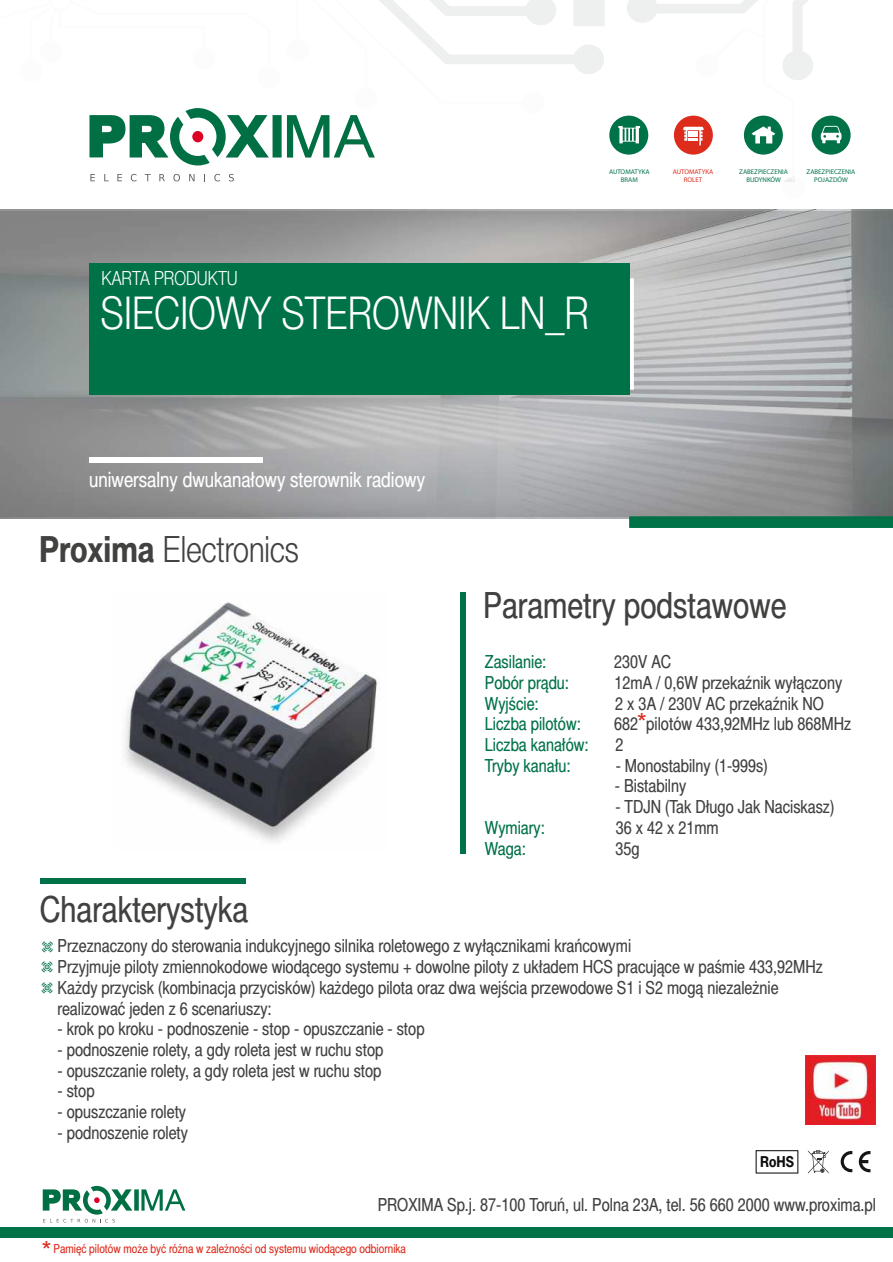
<style>
.page{position:relative;width:893px;height:1262px;background:#fff}
.page>*{position:absolute;margin:0;border:0;box-sizing:border-box;transform-origin:0 0}
.t1{font:45px "Switzer Cnd EFN Light";color:#fff}
.t2{font:36px "Switzer Cnd EFN";color:#414140}
.t3{font:36px "Switzer Cnd EFN Light";color:#414140}
.t4{font:24.75px "Arial";color:#dd2b1c}
.t5{font:21px "Switzer Cnd EFN";color:#fff}
.t6{font:19.35px "Switzer Cnd EFN Light";color:#fff}
.t7{font:18px "Switzer Cnd EFN";color:#414140}
.t8{font:18px "Switzer Cnd EFN";color:#007248}
.t9{font:700 15.15px "Switzer Cnd EFN";color:#0c0d0c}
.t10{font:12.3px "Switzer Cnd EFN";color:#dd2b1c}
.t11{font:6.75px/8.2px "Myriad Pro";color:#007248;text-align:center}
.t12{font:6.75px "Myriad Pro";color:#dd2b1c}
.s1{font-family:"Switzer Cnd EFN";font-weight:700}
.s2{font-family:"Dingbests";color:#007248}
.s3{font-family:"Arial";font-size:24.75px}
</style>
<div class="page">
<svg style="left:0;top:211px;width:893px;height:305px;background:#a1a2a3"></svg>
<img style="left:805px;top:1055px;width:70px;height:69px">
<svg style="left:544px;top:0;width:60px;height:74px"></svg>
<svg style="left:379px;top:0;width:165px;height:64px"></svg>
<div style="left:0;top:1227px;width:893px;height:11px;background:#007248"></div>
<svg style="left:90px;top:174px;width:5px;height:7px"></svg>
<svg style="left:104px;top:174px;width:5px;height:7px"></svg>
<svg style="left:117px;top:174px;width:5px;height:7px"></svg>
<svg style="left:131px;top:174px;width:5px;height:7px"></svg>
<svg style="left:145px;top:174px;width:6px;height:7px"></svg>
<svg style="left:159px;top:174px;width:6px;height:7px"></svg>
<svg style="left:173px;top:174px;width:7px;height:7px"></svg>
<svg style="left:189px;top:174px;width:5px;height:7px"></svg>
<svg style="left:214px;top:174px;width:6px;height:7px"></svg>
<svg style="left:229px;top:174px;width:5px;height:7px"></svg>
<svg style="left:89px;top:108px;width:286px;height:57px"></svg>
<div style="left:192px;top:131px;width:11px;height:11px;background:#de0024;border-radius:50%"></div>
<div style="left:811px;top:116px;width:39px;height:39px;background:#007248;border-radius:50%"></div>
<svg style="left:820px;top:126px;width:21px;height:17px"></svg>
<div style="left:609px;top:116px;width:39px;height:39px;background:#007248;border-radius:50%"></div>
<svg style="left:618px;top:0;width:195px;height:182px"></svg>
<div style="left:460px;top:592px;width:5px;height:262px;background:#007248"></div>
<svg style="left:43px;top:1185px;width:142px;height:37px"></svg>
<div style="left:40px;top:878px;width:206px;height:6px;background:#007248"></div>
<div style="left:629px;top:516px;width:264px;height:12px;background:#007248"></div>
<div style="left:89px;top:263px;width:540px;height:132px;background:#007248"></div>
<div style="left:89px;top:457px;width:173px;height:6px;background:#fff"></div>
<img style="left:125px;top:602px;width:252px;height:240px">
<svg style="left:807px;top:1150px;width:21px;height:23px"></svg>
<svg style="left:858px;top:1151px;width:12px;height:21px"></svg>
<svg style="left:840px;top:1151px;width:12px;height:21px"></svg>
<svg style="left:755px;top:1150px;width:43px;height:23px"></svg>
<p class="t11" style="left:609px;top:168px;width:42px">AUTOMATYKA<br>BRAM</p>
<p class="t12" style="left:672px;top:169px;width:42px">AUTOMATYKA</p>
<p class="t12" style="left:683px;top:177px;width:20px">ROLET</p>
<p class="t11" style="left:739px;top:168px;width:50px">ZABEZPIECZENIA<br>BUDYNKÓW</p>
<p class="t11" style="left:806px;top:168px;width:50px">ZABEZPIECZENIA<br>POJAZDÓW</p>
<p class="t6" style="left:101px;top:271px;width:138px">KARTA PRODUKTU</p>
<h1 class="t1" style="left:100px;top:296px;width:490px">SIECIOWY STEROWNIK LN_R</h1>
<p class="t5" style="left:89px;top:472px;width:337px">uniwersalny dwukanałowy sterownik radiowy</p>
<h2 class="t3" style="left:39px;top:536px;width:261px"><span class="s1">Proxima</span> Electronics</h2>
<h2 class="t2" style="left:483px;top:592px;width:305px">Parametry podstawowe</h2>
<h2 class="t2" style="left:40px;top:895px;width:210px">Charakterystyka</h2>
<p class="t8" style="left:485px;top:655px;width:63px">Zasilanie:</p>
<p class="t7" style="left:614px;top:655px;width:59px">230V AC</p>
<p class="t8" style="left:485px;top:676px;width:85px">Pobór prądu:</p>
<p class="t7" style="left:614px;top:676px;width:229px">12mA / 0,6W przekaźnik wyłączony</p>
<p class="t8" style="left:485px;top:696px;width:55px">Wyjście:</p>
<p class="t7" style="left:615px;top:696px;width:210px">2 x 3A / 230V AC przekaźnik NO</p>
<p class="t8" style="left:485px;top:717px;width:97px">Liczba pilotów:</p>
<p class="t7" style="left:614px;top:717px;width:238px">682 pilotów 433,92MHz lub 868MHz</p>
<p class="t8" style="left:485px;top:738px;width:105px">Liczba kanałów:</p>
<p class="t7" style="left:615px;top:738px;width:10px">2</p>
<p class="t8" style="left:485px;top:758px;width:87px">Tryby kanału:</p>
<p class="t7" style="left:615px;top:758px;width:153px">- Monostabilny (1-999s)</p>
<p class="t7" style="left:615px;top:779px;width:73px">- Bistabilny</p>
<p class="t7" style="left:615px;top:800px;width:220px">- TDJN (Tak Długo Jak Naciskasz)</p>
<p class="t8" style="left:485px;top:821px;width:61px">Wymiary:</p>
<p class="t7" style="left:615px;top:821px;width:104px">36 x 42 x 21mm</p>
<p class="t8" style="left:485px;top:841px;width:42px">Waga:</p>
<p class="t7" style="left:615px;top:841px;width:26px">35g</p>
<h3 class="t4" style="left:637px;top:713px;width:11px">*</h3>
<p class="t7" style="left:40px;top:939px;width:593px"><span class="s2">t</span>Przeznaczony do sterowania indukcyjnego silnika roletowego z wyłącznikami krańcowymi</p>
<p class="t7" style="left:40px;top:960px;width:784px"><span class="s2">t</span>Przyjmuje piloty zmiennokodowe wiodącego systemu + dowolne piloty z układem HCS pracujące w paśmie 433,92MHz</p>
<p class="t7" style="left:40px;top:980px;width:740px"><span class="s2">t</span>Każdy przycisk (kombinacja przycisków) każdego pilota oraz dwa wejścia przewodowe S1 i S2 mogą niezależnie</p>
<p class="t7" style="left:58px;top:1001px;width:215px">realizować jeden z 6 scenariuszy:</p>
<p class="t7" style="left:58px;top:1022px;width:368px">- krok po kroku - podnoszenie - stop - opuszczanie - stop</p>
<p class="t7" style="left:58px;top:1043px;width:327px">- podnoszenie rolety, a gdy roleta jest w ruchu stop</p>
<p class="t7" style="left:58px;top:1063px;width:325px">- opuszczanie rolety, a gdy roleta jest w ruchu stop</p>
<p class="t7" style="left:58px;top:1084px;width:39px">- stop</p>
<p class="t7" style="left:58px;top:1105px;width:130px">- opuszczanie rolety</p>
<p class="t7" style="left:58px;top:1125px;width:132px">- podnoszenie rolety</p>
<p class="t9" style="left:760px;top:1155px;width:35px">RoHS</p>
<p class="t7" style="left:378px;top:1198px;width:500px">PROXIMA Sp.j. 87-100 Toruń, ul. Polna 23A, tel. 56 660 2000 www.proxima.pl</p>
<p class="t10" style="left:42px;top:1243px;width:365px"><span class="s3">*</span> Pamięć pilotów może być różna w zależności od systemu wiodącego odbiornika</p>
</div>
